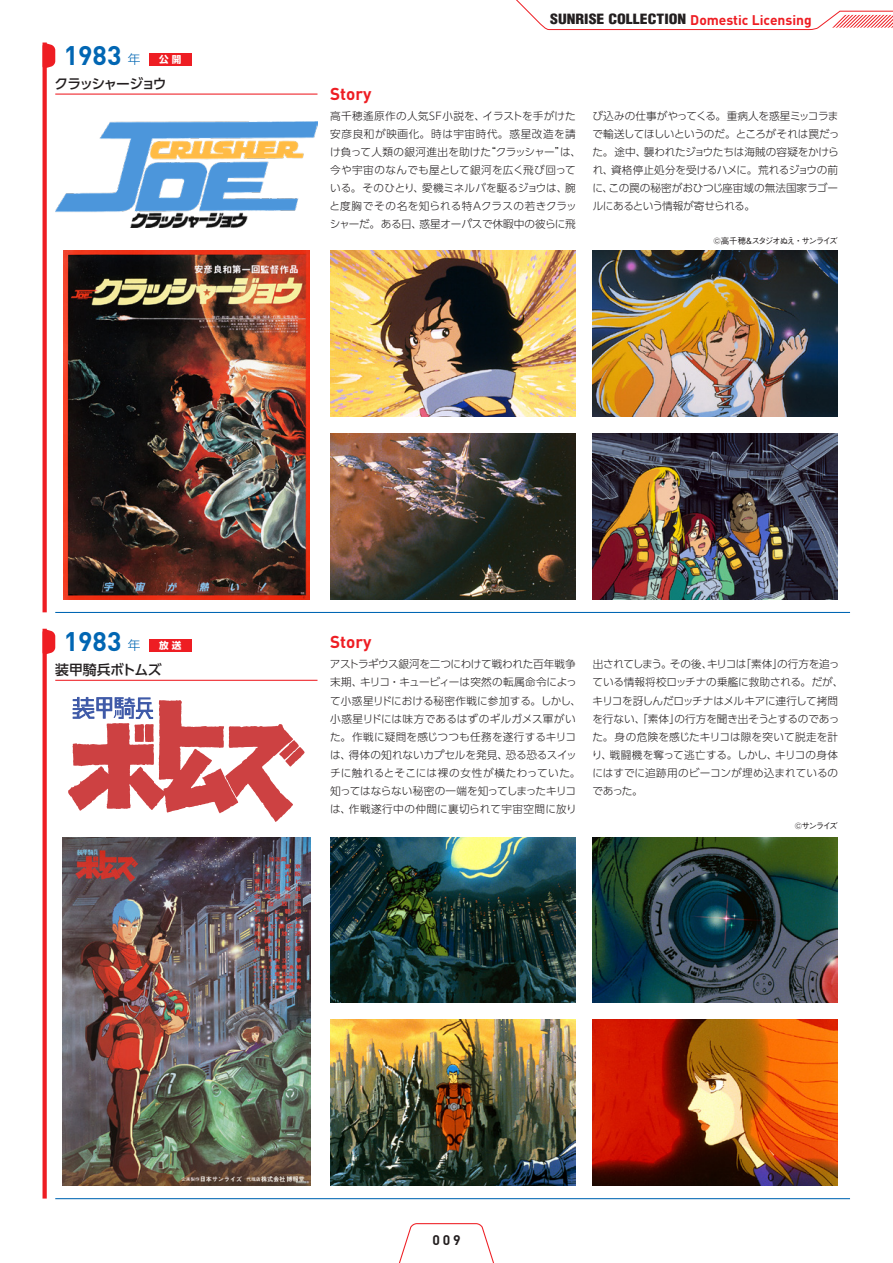
<style>
.page{position:relative;width:893px;height:1263px;background:#fff}
.page>*{position:absolute;margin:0;border:0;box-sizing:border-box;transform-origin:0 0}
.t1{font:700 26.55px "DINOT";color:#0166b3}
.t2{font:700 16.95px "DINOT";color:#ee1d23}
.t3{font:900 condensed 13.8px "Helvetica LT Std";color:#231f20;scale:1.14 1}
.t4{font:500 13.8px "UD Shin Go Pro";letter-spacing:-.13em;color:#231f20}
.t5{font:500 13.8px "UD Shin Go Pro";letter-spacing:-.02em;color:#231f20}
.t6{font:700 13.8px "DINOT";color:#231f20}
.t7{font:300 10.65px/18px "UD Shin Go Pro";color:#231f20}
.t8{font:700 9.6px "UD Shin Go Pro";color:#fff}
.t9{font:500 8.55px "Gothic BBB Pr 5";letter-spacing:-.165em;color:#231f20}
.s1{font-family:"UD Shin Go Pro";font-weight:300;font-size:12.75px}
.s2{font-family:"DINOT";font-weight:700;font-stretch:normal;color:#ee1d23}
</style>
<div class="page">
<svg style="left:399px;top:1223px;width:95px;height:40px"></svg>
<svg style="left:516px;top:0;width:377px;height:30px"></svg>
<hr style="left:55px;top:612px;width:795px;height:1px;background:#0166b3">
<img style="left:55px;top:122px;width:262px;height:106px">
<img style="left:63px;top:251px;width:247px;height:348px">
<hr style="left:55px;top:94px;width:262px;height:1px;background:#ee1d23">
<div style="left:149px;top:53px;width:42px;height:13px;background:#ee1d23"></div>
<img style="left:330px;top:251px;width:245px;height:166px">
<img style="left:592px;top:251px;width:246px;height:166px">
<img style="left:330px;top:434px;width:245px;height:166px">
<img style="left:592px;top:434px;width:245px;height:166px">
<svg style="left:43px;top:69px;width:4px;height:543px;background:#ee292f"></svg>
<svg style="left:43px;top:43px;width:12px;height:26px"></svg>
<hr style="left:55px;top:1198px;width:795px;height:1px;background:#0166b3">
<svg style="left:68px;top:697px;width:237px;height:125px"></svg>
<img style="left:62px;top:837px;width:248px;height:349px">
<hr style="left:55px;top:680px;width:262px;height:1px;background:#ee1d23">
<div style="left:149px;top:639px;width:42px;height:13px;background:#ee1d23"></div>
<img style="left:330px;top:837px;width:245px;height:166px">
<img style="left:592px;top:837px;width:246px;height:166px">
<img style="left:330px;top:1020px;width:245px;height:166px">
<img style="left:592px;top:1020px;width:245px;height:166px">
<svg style="left:43px;top:655px;width:4px;height:543px;background:#ee292f"></svg>
<svg style="left:43px;top:629px;width:12px;height:26px"></svg>
<h1 class="t1" style="left:64px;top:38px;width:78px">1983 <span class="s1">年</span></h1>
<p class="t8" style="left:159px;top:52px;width:24px">公 開</p>
<p class="t4" style="left:55px;top:72px;width:114px">クラッシャージョウ</p>
<h2 class="t2" style="left:330px;top:82px;width:43px">Story</h2>
<p class="t3" style="left:550px;top:10px;width:231px">SUNRISE COLLECTION <span class="s2">Domestic Licensing</span></p>
<p class="t7" style="left:330px;top:106px;width:253px">高千穂遙原作の人気ＳＦ小説を、イラストを手がけた安彦良和が映画化。時は宇宙時代。惑星改造を請け負って人類の銀河進出を助けた“クラッシャー”は、今や宇宙のなんでも屋として銀河を広く飛び回っている。そのひとり、愛機ミネルバを駆るジョウは、腕と度胸でその名を知られる特Ａクラスの若きクラッシャーだ。ある日、惑星オーパスで休暇中の彼らに飛</p>
<p class="t7" style="left:592px;top:106px;width:248px;text-align:justify">び込みの仕事がやってくる。重病人を惑星ミッコラまで輸送してほしいというのだ。ところがそれは罠だった。途中、襲われたジョウたちは海賊の容疑をかけられ、資格停止処分を受けるハメに。荒れるジョウの前に、この罠の秘密がおひつじ座宙域の無法国家ラゴールにあるという情報が寄せられる。</p>
<p class="t9" style="left:713px;top:234px;width:126px">©高千穂＆スタジオぬえ・サンライズ</p>
<h1 class="t1" style="left:64px;top:624px;width:78px">1983 <span class="s1">年</span></h1>
<p class="t8" style="left:159px;top:638px;width:24px">放 送</p>
<p class="t5" style="left:55px;top:658px;width:108px">装甲騎兵ボトムズ</p>
<h2 class="t2" style="left:330px;top:631px;width:43px">Story</h2>
<p class="t7" style="left:330px;top:655px;width:253px">アストラギウス銀河を二つにわけて戦われた百年戦争末期、キリコ・キュービィーは突然の転属命令によって小惑星リドにおける秘密作戦に参加する。しかし、小惑星リドには味方であるはずのギルガメス軍がいた。作戦に疑問を感じつつも任務を遂行するキリコは、得体の知れないカプセルを発見、恐る恐るスイッチに触れるとそこには裸の女性が横たわっていた。知ってはならない秘密の一端を知ってしまったキリコは、作戦遂行中の仲間に裏切られて宇宙空間に放り</p>
<p class="t7" style="left:592px;top:655px;width:253px">出されてしまう。その後、キリコは「素体」の行方を追っている情報将校ロッチナの乗艦に救助される。だが、キリコを訝しんだロッチナはメルキアに連行して拷問を行ない、「素体」の行方を聞き出そうとするのであった。身の危険を感じたキリコは隙を突いて脱走を計り、戦闘機を奪って逃亡する。しかし、キリコの身体にはすでに追跡用のビーコンが埋め込まれているのであった。</p>
<p class="t9" style="left:795px;top:819px;width:45px">©サンライズ</p>
<p class="t6" style="left:432px;top:1231px;width:30px">009</p>
</div>
